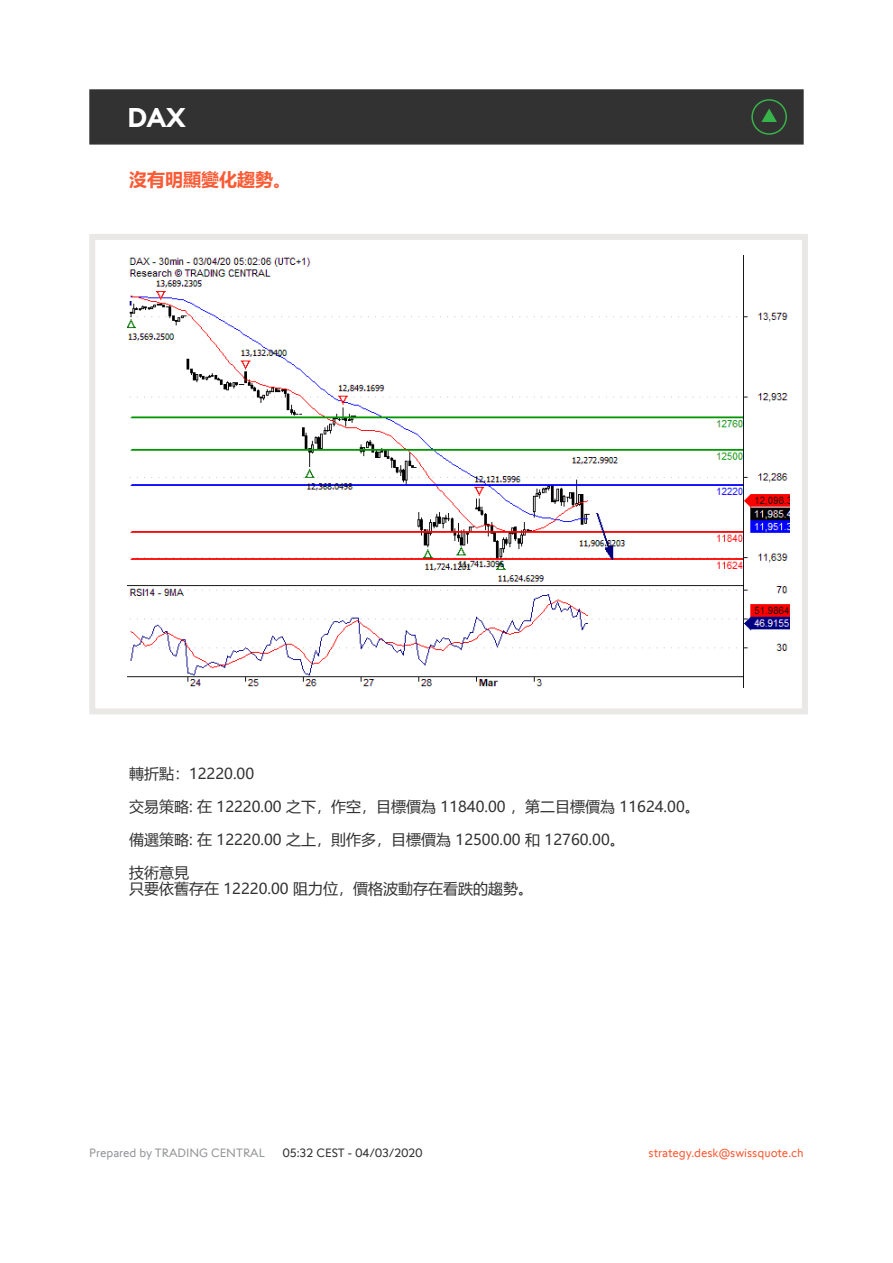
<style>
.page{position:relative;width:893px;height:1263px;background:#fff}
.page>*{position:absolute;margin:0;border:0;box-sizing:border-box;transform-origin:0 0}
.t1{font:700 27px "Swissquote CT";color:#fff}
.t2{font:700 18px "Microsoft Ya Hei UI";color:#fa5b35}
.t3{font:15px/16.5px "Microsoft Ya Hei UI";color:#323232}
.t4{font:12px "Swissquote CT";color:#fa5b35}
.t5{font:12px "Swissquote CT";color:#939598}
.t6{font:12px "Swissquote CT";color:#323232}
</style>
<div class="page">
<div style="left:89px;top:234px;width:719px;height:480px;border:6px solid #e9e8e7"></div>
<div style="left:89px;top:89px;width:715px;height:56px;background:#323232;border:2px solid #323232"></div>
<img style="left:128px;top:255px;width:661px;height:432px">
<svg style="left:751px;top:99px;width:36px;height:36px"></svg>
<h1 class="t1" style="left:128px;top:101px;width:60px">DAX</h1>
<p class="t2" style="left:129px;top:167px;width:163px">沒有明顯變化趨勢。</p>
<p class="t3" style="left:129px;top:765px;width:127px">轉折點：12220.00</p>
<p class="t3" style="left:129px;top:798px;width:572px">交易策略: 在 12220.00 之下，作空，目標價為 11840.00 ，第二目標價為 11624.00。</p>
<p class="t3" style="left:129px;top:831px;width:497px">備選策略: 在 12220.00 之上，則作多，目標價為 12500.00 和 12760.00。</p>
<p class="t3" style="left:129px;top:864px;width:406px">技術意見<br>只要依舊存在 12220.00 阻力位，價格波動存在看跌的趨勢。</p>
<p class="t5" style="left:89px;top:1145px;width:177px">Prepared by TRADING CENTRAL</p>
<p class="t6" style="left:283px;top:1145px;width:141px">05:32 CEST - 04/03/2020</p>
<p class="t4" style="left:649px;top:1145px;width:157px">strategy.desk@swissquote.ch</p>
</div>
